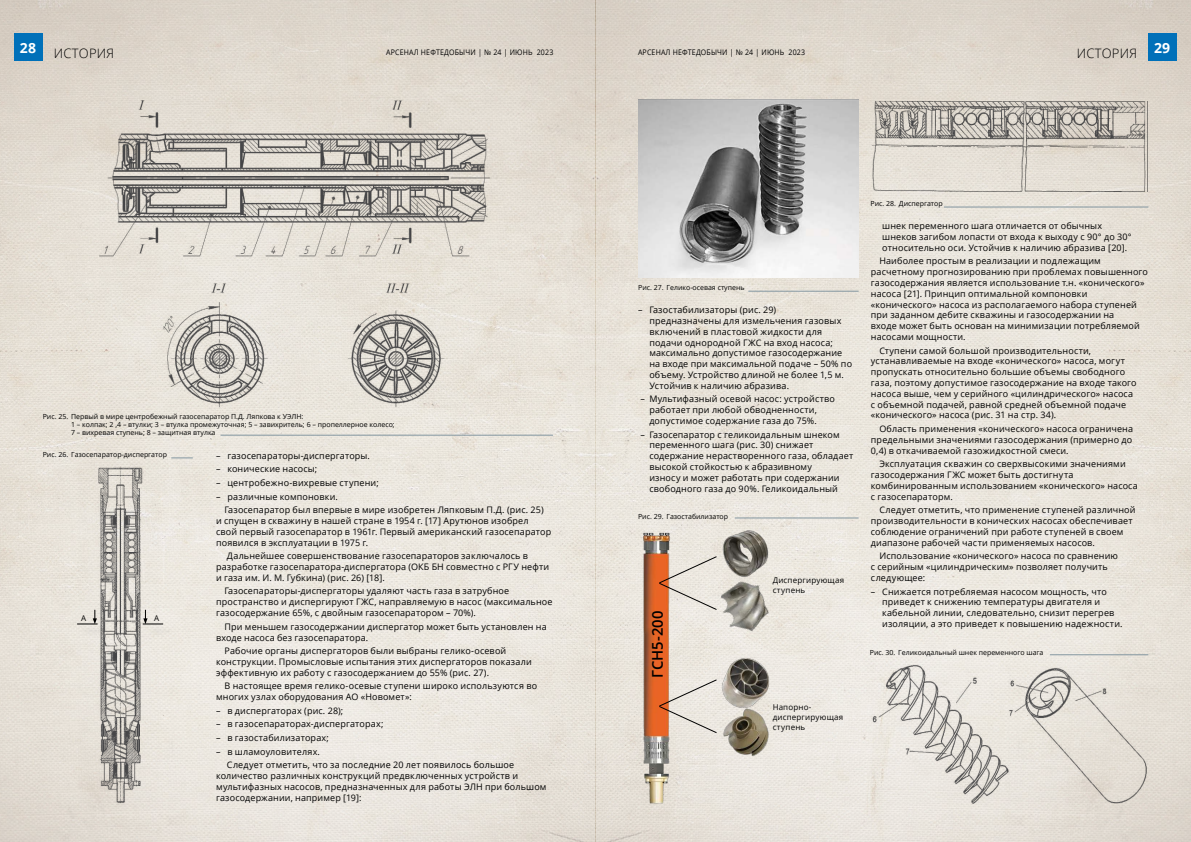
<style>
.page{position:relative;width:1191px;height:842px;background:#fff}
.page>*{position:absolute;margin:0;border:0;box-sizing:border-box;transform-origin:0 0}
.t1{font:600 14.8px "Open Sans";color:#000}
.t2{font:700 14px "Open Sans";color:#fff}
.t3{font:300 13px "Open Sans";letter-spacing:.02em;color:#000}
.t4{font:9px/10.8px "Open Sans";letter-spacing:.015em;color:#000}
.t5{font:8px/9.6px "Open Sans";letter-spacing:.02em;color:#000}
.t6{font:7.7px "Open Sans";letter-spacing:.025em;color:#000;scale:.91 1}
.t7{font:7px/8.4px "Open Sans";color:#000}
</style>
<div class="page">
<img style="left:0;top:0;width:1191px;height:842px">
<div style="left:14px;top:33px;width:28px;height:28px;background:#0070b9"></div>
<div style="left:1148px;top:33px;width:28px;height:28px;background:#0070b9"></div>
<img style="left:99px;top:98px;width:393px;height:309px">
<hr style="left:220px;top:435px;width:333px;height:1px;background:#8396a0">
<svg style="left:171px;top:457px;width:22px;height:1px"></svg>
<img style="left:78px;top:462px;width:81px;height:345px">
<div style="left:80px;top:625px;width:29px;height:12px;background:#000;opacity:.75"></div>
<svg style="left:77px;top:610px;width:21px;height:15px"></svg>
<div style="left:146px;top:625px;width:28px;height:12px;background:#eae6de"></div>
<svg style="left:143px;top:610px;width:20px;height:15px"></svg>
<img style="left:638px;top:99px;width:220px;height:179px">
<img style="left:872px;top:101px;width:275px;height:90px">
<hr style="left:748px;top:291px;width:110px;height:1px;background:#8396a0">
<hr style="left:944px;top:207px;width:204px;height:1px;background:#8396a0">
<hr style="left:735px;top:518px;width:123px;height:1px;background:#8396a0">
<hr style="left:1049px;top:654px;width:99px;height:1px;background:#8396a0">
<img style="left:871px;top:664px;width:138px;height:139px">
<img style="left:1008px;top:667px;width:139px;height:136px">
<img style="left:634px;top:528px;width:43px;height:280px">
<img style="left:721px;top:657px;width:49px;height:100px">
<img style="left:721px;top:530px;width:49px;height:101px">
<svg style="left:659px;top:556px;width:58px;height:54px;background:#e1c8b8"></svg>
<svg style="left:659px;top:679px;width:58px;height:54px;background:#e1c9b9"></svg>
<h2 class="t2" style="left:20px;top:38px;width:18px">28</h2>
<h3 class="t3" style="left:54px;top:44px;width:62px">ИСТОРИЯ</h3>
<h3 class="t3" style="left:1076px;top:44px;width:62px">ИСТОРИЯ</h3>
<p class="t6" style="left:386px;top:47px;width:185px">АРСЕНАЛ НЕФТЕДОБЫЧИ | № 24 | ИЮНЬ 2023</p>
<p class="t6" style="left:638px;top:47px;width:185px">АРСЕНАЛ НЕФТЕДОБЫЧИ | № 24 | ИЮНЬ 2023</p>
<h2 class="t2" style="left:1154px;top:38px;width:18px">29</h2>
<p class="t7" style="left:870px;top:199px;width:74px">Рис. 28. Диспергатор</p>
<p class="t7" style="left:71px;top:412px;width:325px;text-indent:-28px">Рис. 25. Первый в мире центробежный газосепаратор П.Д. Ляпкова к УЭЛН:<br>1 – колпак; 2 ,4 – втулки; 3 – втулка промежуточная; 5 – завихритель; 6 – пропеллерное колесо;<br>7 – вихревая ступень; 8 – защитная втулка</p>
<p class="t7" style="left:43px;top:450px;width:126px">Рис. 26. Газосепаратор-диспергатор</p>
<p class="t4" style="left:216px;top:450px;width:155px">– газосепараторы-диспергаторы.</p>
<p class="t4" style="left:216px;top:463px;width:103px">– конические насосы;</p>
<p class="t4" style="left:216px;top:477px;width:164px">– центробежно-вихревые ступени;</p>
<p class="t4" style="left:225px;top:489px;width:321px;line-height:13.6px;text-indent:-9px">– различные компоновки.<br>Газосепаратор был впервые в мире изобретен Ляпковым П.Д. (рис. 25)</p>
<p class="t4" style="left:216px;top:515px;width:337px">и спущен в скважину в нашей стране в 1954 г. [17] Арутюнов изобрел свой первый газосепаратор в 1961г. Первый американский газосепаратор появился в эксплуатации в 1975 г.</p>
<p class="t4" style="left:216px;top:550px;width:334px;text-indent:11px">Дальнейшее совершенствование газосепараторов заключалось в разработке газосепаратора-диспергатора (ОКБ БН совместно с РГУ нефти и газа им. И. М. Губкина) (рис. 26) [18].</p>
<p class="t4" style="left:216px;top:586px;width:338px;text-indent:9px">Газосепараторы-диспергаторы удаляют часть газа в затрубное пространство и диспергируют ГЖС, направляемую в насос (максимальное газосодержание 65%, с двойным газосепаратором – 70%).</p>
<p class="t4" style="left:216px;top:621px;width:332px;text-indent:9px">При меньшем газосодержании диспергатор может быть установлен на входе насоса без газосепаратора.</p>
<p class="t4" style="left:216px;top:645px;width:317px;text-indent:9px">Рабочие органы диспергаторов были выбраны гелико-осевой конструкции. Промысловые испытания этих диспергаторов показали эффективную их работу с газосодержанием до 55% (рис. 27).</p>
<p class="t4" style="left:216px;top:680px;width:322px;text-indent:9px">В настоящее время гелико-осевые ступени широко используются во многих узлах оборудования АО «Новомет»:</p>
<p class="t4" style="left:216px;top:705px;width:129px">– в диспергаторах (рис. 28);</p>
<p class="t4" style="left:216px;top:718px;width:169px">– в газосепараторах-диспергаторах;</p>
<p class="t4" style="left:216px;top:732px;width:114px">– в газостабилизаторах;</p>
<p class="t4" style="left:227px;top:744px;width:289px;line-height:13.6px;text-indent:-11px">– в шламоуловителях.<br>Следует отметить, что за последние 20 лет появилось большое</p>
<p class="t4" style="left:216px;top:770px;width:332px">количество различных конструкций предвключенных устройств и мультифазных насосов, предназначенных для работы ЭЛН при большом газосодержании, например [19]:</p>
<p class="t5" style="left:81px;top:613px;width:7px">А</p>
<p class="t5" style="left:154px;top:613px;width:7px">А</p>
<p class="t7" style="left:638px;top:283px;width:108px">Рис. 27. Гелико-осевая ступень</p>
<p class="t4" style="left:649px;top:304px;width:204px;text-indent:-11px">– Газостабилизаторы (рис. 29)<br>предназначены для измельчения газовых включений в пластовой жидкости для подачи однородной ГЖС на вход насоса; максимально допустимое газосодержание на входе при максимальной подаче – 50% по объему. Устройство длиной не более 1,5 м.<br>Устойчив к наличию абразива.</p>
<p class="t4" style="left:649px;top:393px;width:187px;text-indent:-9px">– Мультифазный осевой насос: устройство работает при любой обводненности, допустимое содержание газа до 75%.</p>
<p class="t4" style="left:649px;top:429px;width:205px;text-indent:-9px">– Газосепаратор с геликоидальным шнеком переменного шага (рис. 30) снижает содержание нерастворенного газа, обладает высокой стойкостью к абразивному<br>износу и может работать при содержании свободного газа до 90%. Геликоидальный</p>
<p class="t7" style="left:638px;top:512px;width:92px">Рис. 29. Газостабилизатор</p>
<h1 class="t1" style="left:647px;top:678px;width:69px;rotate:-90deg">ГСН5-200</h1>
<p class="t5" style="left:772px;top:575px;width:73px">Диспергирующая ступень</p>
<p class="t5" style="left:772px;top:702px;width:72px">Напорно&shy;диспергирующая ступень</p>
<p class="t4" style="left:882px;top:220px;width:251px">шнек переменного шага отличается от обычных шнеков загибом лопасти от входа к выходу с 90° до 30° относительно оси. Устойчив к наличию абразива [20].</p>
<p class="t4" style="left:871px;top:255px;width:278px;text-indent:9px">Наиболее простым в реализации и подлежащим расчетному прогнозированию при проблемах повышенного газосодержания является использование т.н. «конического» насоса [21]. Принцип оптимальной компоновки «конического» насоса из располагаемого набора ступеней при заданном дебите скважины и газосодержании на<br>входе может быть основан на минимизации потребляемой насосами мощности.</p>
<p class="t4" style="left:871px;top:345px;width:267px;text-indent:9px">Ступени самой большой производительности, устанавливаемые на входе «конического» насоса, могут пропускать относительно большие объемы свободного газа, поэтому допустимое газосодержание на входе такого насоса выше, чем у серийного «цилиндрического» насоса с объемной подачей, равной средней объемной подаче «конического» насоса (рис. 31 на стр. 34).</p>
<p class="t4" style="left:871px;top:423px;width:264px;text-align:justify;text-indent:9px">Область применения «конического» насоса ограничена предельными значениями газосодержания (примерно до 0,4) в откачиваемой газожидкостной смеси.</p>
<p class="t4" style="left:871px;top:458px;width:268px;text-indent:9px">Эксплуатация скважин со сверхвысокими значениями газосодержания ГЖС может быть достигнута комбинированным использованием «конического» насоса с газосепараторм.</p>
<p class="t4" style="left:871px;top:504px;width:266px;text-indent:9px">Следует отметить, что применение ступеней различной производительности в конических насосах обеспечивает соблюдение ограничений при работе ступеней в своем диапазоне рабочей части применяемых насосов.</p>
<p class="t4" style="left:871px;top:550px;width:248px;text-indent:9px">Использование «конического» насоса по сравнению с серийным «цилиндрическим» позволяет получить следующее:</p>
<p class="t4" style="left:882px;top:586px;width:242px;text-indent:-11px">– Снижается потребляемая насосом мощность, что приведет к снижению температуры двигателя и кабельной линии, следовательно, снизит перегрев изоляции, а это приведет к повышению надежности.</p>
<p class="t7" style="left:870px;top:648px;width:175px">Рис. 30. Геликоидальный шнек переменного шага</p>
</div>
